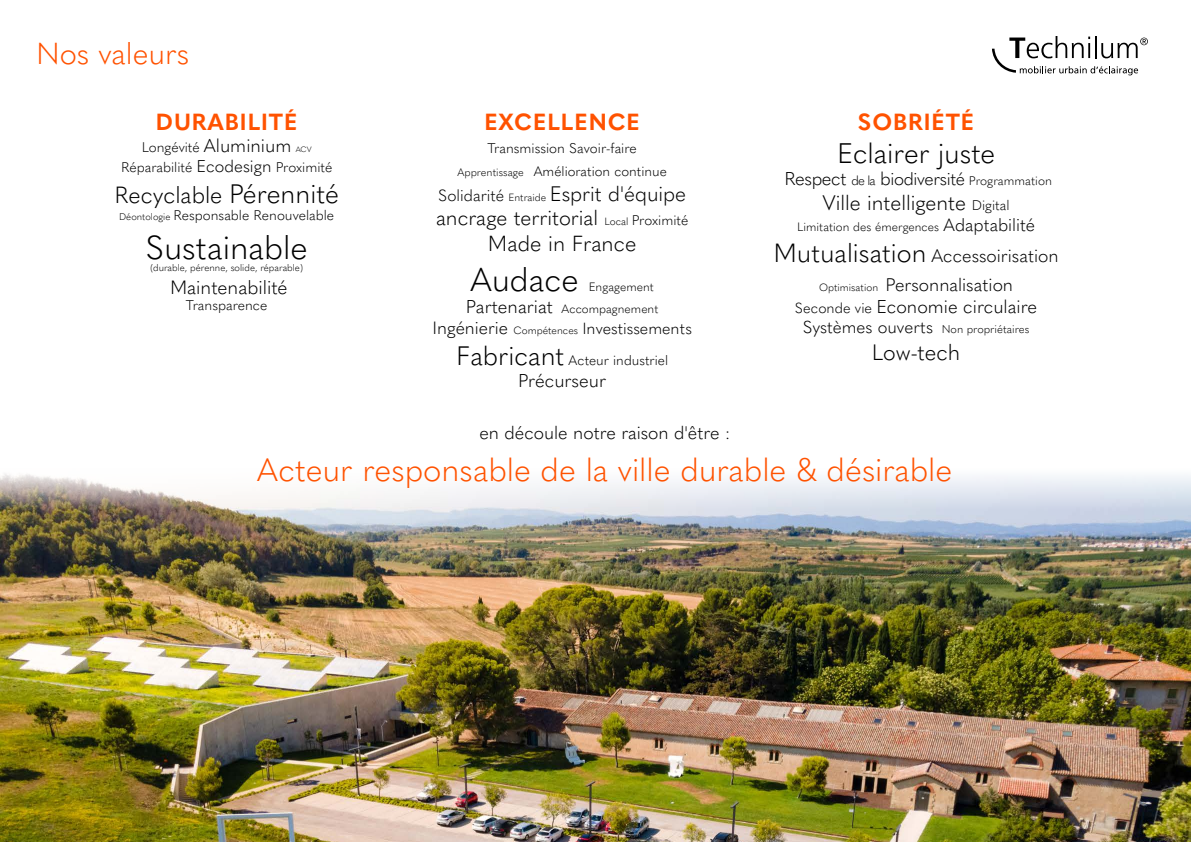
<style>
.page{position:relative;width:1191px;height:842px;background:#fff}
.page>*{position:absolute;margin:0;border:0;box-sizing:border-box;transform-origin:0 0}
.t1{font:300 32.7px "Quasimoda";color:#000}
.t2{font:300 32px "Quasimoda";color:#ff5200}
.t3{font:300 30px "Quasimoda";color:#ff5200}
.t4{font:300 27.9px "Quasimoda";color:#000}
.t5{font:700 23.1px "Quasimoda";letter-spacing:.04em;color:#ff5200}
.t6{font:300 23.1px "Quasimoda";color:#000}
.t7{font:300 22px "Quasimoda";color:#000}
.t8{font:300 21.6px "Quasimoda";color:#000}
.t9{font:300 20.8px "Quasimoda";color:#000}
.t10{font:300 20.7px/24.9px "Quasimoda";color:#000}
.t11{font:300 19px "Quasimoda";color:#000}
.t12{font:300 18.4px "Quasimoda";color:#000}
.t13{font:300 18px/28.7px "Quasimoda";color:#000;text-align:center}
.t14{font:300 16px "Quasimoda";color:#000}
.t15{font:300 13.8px "Quasimoda";color:#000}
.t16{font:300 13.6px "Quasimoda";color:#000}
.t17{font:300 12.3px "Quasimoda";color:#000}
.t18{font:300 12px/22px "Quasimoda";color:#000}
.t19{font:300 11.2px "Quasimoda";color:#000}
.t20{font:300 9.6px "Quasimoda";color:#000}
.t21{font:300 7.7px "Quasimoda";color:#000}
.s1{font-size:18.4px}
.s2{font-size:16.8px}
.s3{font-size:26.3px}
.s4{font-size:9.6px}
.s5{font-size:13px}
.s6{font-size:17.6px}
.s7{font-size:13.8px}
.s8{font-size:26px}
.s9{font-size:10.4px}
.s10{font-size:14.4px}
.s11{font-size:17px}
.s12{font-size:10.8px}
.s13{font-size:16px}
</style>
<div class="page">
<img style="left:0;top:474px;width:1191px;height:368px">
<svg style="left:992px;top:36px;width:155px;height:39px"></svg>
<h3 class="t3" style="left:36px;top:37px;width:155px">Nos valeurs</h3>
<h3 class="t5" style="left:156px;top:109px;width:143px">DURABILITÉ</h3>
<p class="t15" style="left:142px;top:139px;width:151px">Longévité <span class="s1">Aluminium</span></p>
<p class="t21" style="left:296px;top:145px;width:17px">ACV</p>
<p class="t15" style="left:121px;top:159px;width:213px">Réparabilité <span class="s2">Ecodesign</span> Proximité</p>
<h3 class="t6" style="left:114px;top:183px;width:226px">Recyclable <span class="s3">Pérennité</span></h3>
<p class="t15" style="left:119px;top:208px;width:216px"><span class="s4">Déontologie</span> Responsable Renouvelable</p>
<h1 class="t1" style="left:146px;top:230px;width:164px">Sustainable</h1>
<p class="t20" style="left:150px;top:262px;width:154px">(durable, pérenne, solide, réparable)</p>
<h3 class="t11" style="left:170px;top:276px;width:119px">Maintenabilité</h3>
<p class="t15" style="left:186px;top:298px;width:83px">Transparence</p>
<h3 class="t5" style="left:858px;top:109px;width:118px">SOBRIÉTÉ</h3>
<h3 class="t4" style="left:837px;top:138px;width:160px">Eclairer juste</h3>
<p class="t17" style="left:784px;top:174px;width:269px"><span class="s1">Respect</span> <span class="s5">de la</span> <span class="s1">b</span><span class="s6">iodiversité</span> Programmation</p>
<h3 class="t9" style="left:822px;top:191px;width:189px">Ville intelligente <span class="s7">Digital</span></h3>
<p class="t18" style="left:797px;top:216px;width:240px">Limitation des émergences <span class="s6">Adaptabilité</span></p>
<h3 class="t13" style="left:773px;top:242px;width:287px"><span class="s8">Mutualisation</span> Accessoirisation<br><span class="s9">Optimisation</span> Personnalisation</h3>
<h3 class="t12" style="left:795px;top:297px;width:244px"><span class="s10">Seconde vie</span> Economie circulaire</h3>
<p class="t19" style="left:802px;top:323px;width:228px"><span class="s11">Systèmes ouverts</span> Non propriétaires</p>
<h3 class="t7" style="left:871px;top:340px;width:90px">Low-tech</h3>
<h3 class="t5" style="left:484px;top:109px;width:157px">EXCELLENCE</h3>
<p class="t15" style="left:487px;top:140px;width:151px">Transmission Savoir-faire</p>
<p class="t16" style="left:457px;top:163px;width:211px"><span class="s12">Apprentissage</span> Amélioration continue</p>
<h3 class="t10" style="left:436px;top:181px;width:254px"><span class="s13">Solidarité</span> <span class="s9">Entraide</span> Esprit d'équipe ancrage territorial <span class="s9">Local</span> <span class="s7">Proximité</span></h3>
<h3 class="t8" style="left:488px;top:232px;width:150px">Made in France</h3>
<h1 class="t1" style="left:470px;top:261px;width:110px">Audace</h1>
<p class="t18" style="left:466px;top:276px;width:194px;text-indent:123px">Engagement<br><span class="s1">Partenariat</span> Accompagnement</p>
<p class="t14" style="left:432px;top:319px;width:261px"><span class="s6">Ingénierie</span> <span class="s9">Compétences</span> Investissements</p>
<p class="t16" style="left:456px;top:353px;width:213px"><span class="s3">Fabricant</span> Acteur industriel</p>
<h3 class="t12" style="left:518px;top:371px;width:89px">Précurseur</h3>
<h3 class="t13" style="left:479px;top:419px;width:252px">en découle notre raison d'être :</h3>
<h2 class="t2" style="left:257px;top:452px;width:696px">Acteur responsable de la ville durable &amp; désirable</h2>
</div>
